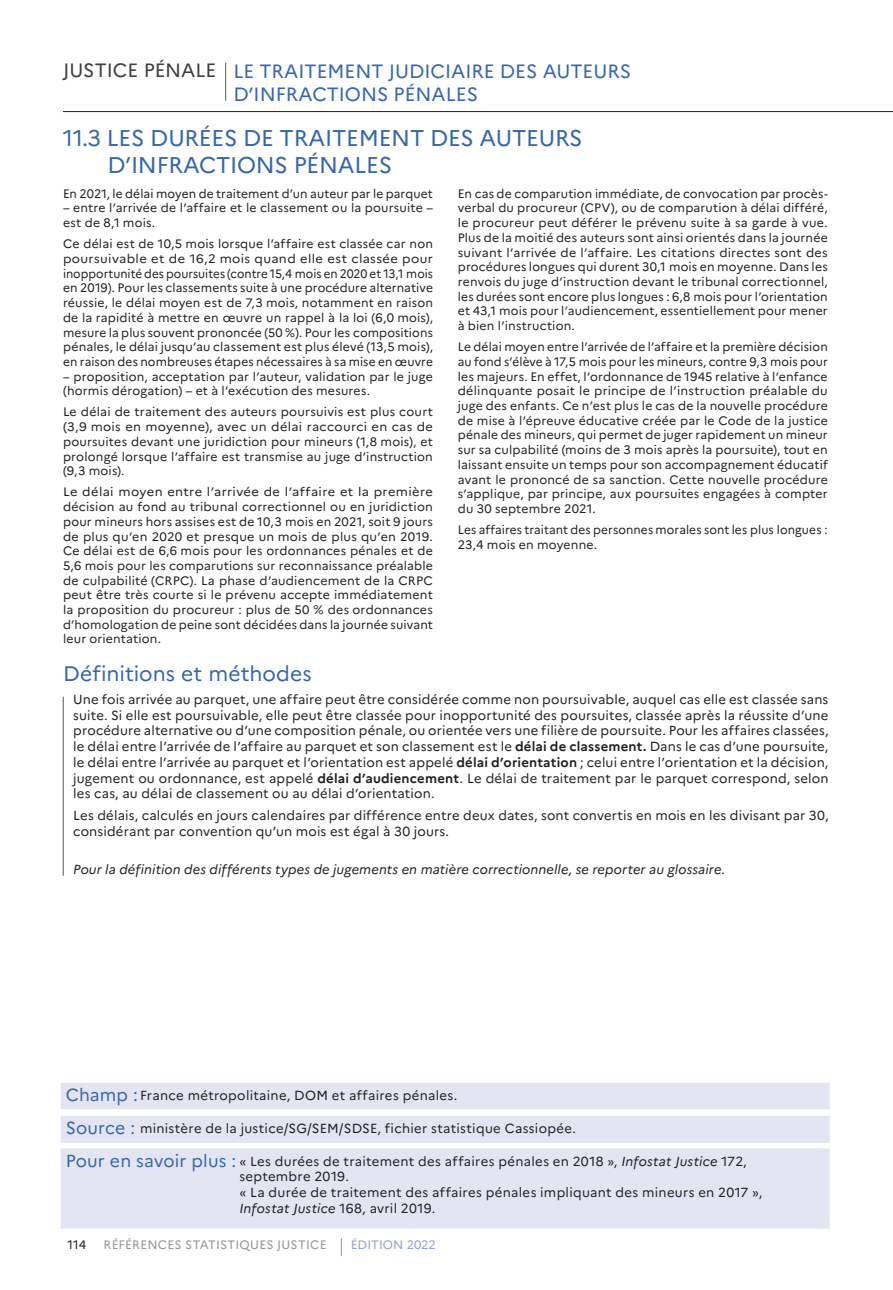
<style>
.page{position:relative;width:893px;height:1290px;background:#fff}
.page>*{position:absolute;margin:0;border:0;box-sizing:border-box;transform-origin:0 0}
.t1{font:22.75px/27.3px "Marianne";letter-spacing:-.01em;color:#3566b1}
.t2{font:21px "Marianne";letter-spacing:.005em;color:#3566b1}
.t3{font:19.25px/23.1px "Marianne";color:#3566b1}
.t4{font:13.12px/15.8px "Marianne";letter-spacing:.015em;color:#231f20}
.t5{font:italic 13.12px "Marianne";letter-spacing:.01em;color:#231f20}
.t6{font:12.25px/14.7px "Marianne";letter-spacing:.015em;color:#231f20;text-align:justify}
.t7{font:12.25px/14.7px "Marianne";letter-spacing:.015em;color:#231f20;text-align:justify;scale:1.05 1}
.t8{font:12.25px "Marianne";letter-spacing:.015em;color:#939598}
.t9{font:12.25px "Marianne";color:#94a2d1}
.s1{color:#3e3e3f}
.s2{font-weight:700}
.s3{font-size:17.5px;color:#3566b1}
.s4{font-style:italic}
</style>
<div class="page">
<hr style="left:63px;top:111px;width:830px;height:1px;background:#231f20">
<svg style="left:341px;top:1238px;width:1px;height:18px"></svg>
<hr style="left:225px;top:63px;width:1px;height:38px;background:#57585a">
<hr style="left:63px;top:697px;width:1px;height:179px;background:#57585a">
<div style="left:61px;top:1083px;width:769px;height:26px;background:#e3e5f3"></div>
<div style="left:61px;top:1116px;width:769px;height:27px;background:#e3e5f3"></div>
<div style="left:61px;top:1148px;width:769px;height:80px;background:#e3e5f3"></div>
<h3 class="t3" style="left:233px;top:59px;width:399px;text-indent:-170px"><span class="s1">JUSTICE PÉNALE</span> LE TRAITEMENT JUDICIAIRE DES AUTEURS<br>D’INFRACTIONS PÉNALES</h3>
<h1 class="t1" style="left:107px;top:124px;width:477px;text-indent:-45px">11.3 LES DURÉES DE TRAITEMENT DES AUTEURS<br>D’INFRACTIONS PÉNALES</h1>
<p class="t6" style="left:63px;top:186px;width:371px">En 2021, le délai moyen de traitement d’un auteur par le parquet</p>
<p class="t6" style="left:63px;top:201px;width:372px">– entre l’arrivée de l’affaire et le classement ou la poursuite – est de 8,1 mois.</p>
<p class="t6" style="left:63px;top:236px;width:372px">Ce délai est de 10,5 mois lorsque l’affaire est classée car non poursuivable et de 16,2 mois quand elle est classée pour inopportunité des poursuites (contre 15,4 mois en 2020 et 13,1 mois en 2019). Pour les classements suite à une procédure alternative réussie, le délai moyen est de 7,3 mois, notamment en raison de la rapidité à mettre en œuvre un rappel à la loi (6,0 mois), mesure la plus souvent prononcée (50 %). Pour les compositions pénales, le délai jusqu’au classement est plus élevé (13,5 mois), en raison des nombreuses étapes nécessaires à sa mise en œuvre</p>
<p class="t6" style="left:63px;top:369px;width:371px">– proposition, acceptation par l’auteur, validation par le juge (hormis dérogation) – et à l’exécution des mesures.</p>
<p class="t6" style="left:63px;top:405px;width:371px">Le délai de traitement des auteurs poursuivis est plus court (3,9 mois en moyenne), avec un délai raccourci en cas de poursuites devant une juridiction pour mineurs (1,8 mois), et prolongé lorsque l’affaire est transmise au juge d’instruction (9,3 mois).</p>
<p class="t7" style="left:63px;top:485px;width:354px">Le délai moyen entre l’arrivée de l’affaire et la première décision au fond au tribunal correctionnel ou en juridiction pour mineurs hors assises est de 10,3 mois en 2021, soit 9 jours de plus qu’en 2020 et presque un mois de plus qu’en 2019.<br>Ce délai est de 6,6 mois pour les ordonnances pénales et de 5,6 mois pour les comparutions sur reconnaissance préalable de culpabilité (CRPC). La phase d’audiencement de la CRPC peut être très courte si le prévenu accepte immédiatement la proposition du procureur : plus de 50 % des ordonnances d’homologation de peine sont décidées dans la journée suivant leur orientation.</p>
<h2 class="t2" style="left:63px;top:661px;width:250px">Définitions et méthodes</h2>
<p class="t6" style="left:458px;top:186px;width:372px">En cas de comparution immédiate, de convocation par procès&shy;verbal du procureur (CPV), ou de comparution à délai différé, le procureur peut déférer le prévenu suite à sa garde à vue.<br>Plus de la moitié des auteurs sont ainsi orientés dans la journée suivant l’arrivée de l’affaire. Les citations directes sont des procédures longues qui durent 30,1 mois en moyenne. Dans les renvois du juge d’instruction devant le tribunal correctionnel, les durées sont encore plus longues : 6,8 mois pour l’orientation et 43,1 mois pour l’audiencement, essentiellement pour mener à bien l’instruction.</p>
<p class="t6" style="left:458px;top:339px;width:372px">Le délai moyen entre l’arrivée de l’affaire et la première décision au fond s’élève à 17,5 mois pour les mineurs, contre 9,3 mois pour les majeurs. En effet, l’ordonnance de 1945 relative à l’enfance délinquante posait le principe de l’instruction préalable du juge des enfants. Ce n’est plus le cas de la nouvelle procédure de mise à l’épreuve éducative créée par le Code de la justice pénale des mineurs, qui permet de juger rapidement un mineur sur sa culpabilité (moins de 3 mois après la poursuite), tout en laissant ensuite un temps pour son accompagnement éducatif avant le prononcé de sa sanction. Cette nouvelle procédure s’applique, par principe, aux poursuites engagées à compter du 30 septembre 2021.</p>
<p class="t6" style="left:458px;top:522px;width:371px">Les affaires traitant des personnes morales sont les plus longues :<br>23,4 mois en moyenne.</p>
<p class="t4" style="left:73px;top:691px;width:757px;text-align:justify">Une fois arrivée au parquet, une affaire peut être considérée comme non poursuivable, auquel cas elle est classée sans suite. Si elle est poursuivable, elle peut être classée pour inopportunité des poursuites, classée après la réussite d’une procédure alternative ou d’une composition pénale, ou orientée vers une filière de poursuite. Pour les affaires classées, le délai entre l’arrivée de l’affaire au parquet et son classement est le <span class="s2">délai de classement.</span> Dans le cas d’une poursuite, le délai entre l’arrivée au parquet et l’orientation est appelé <span class="s2">délai d’orientation</span> ; celui entre l’orientation et la décision, jugement ou ordonnance, est appelé <span class="s2">délai d’audiencement</span>. Le délai de traitement par le parquet correspond, selon les cas, au délai de classement ou au délai d’orientation.</p>
<p class="t4" style="left:73px;top:808px;width:757px">Les délais, calculés en jours calendaires par différence entre deux dates, sont convertis en mois en les divisant par 30, considérant par convention qu’un mois est égal à 30 jours.</p>
<p class="t5" style="left:73px;top:861px;width:654px">Pour la définition des différents types de jugements en matière correctionnelle, se reporter au glossaire.</p>
<p class="t4" style="left:66px;top:1087px;width:393px"><span class="s3">Champ :</span> France métropolitaine, DOM et affaires pénales.</p>
<p class="t4" style="left:66px;top:1120px;width:512px"><span class="s3">Source :</span> ministère de la justice/SG/SEM/SDSE, fichier statistique Cassiopée.</p>
<p class="t4" style="left:239px;top:1153px;width:525px;text-indent:-174px"><span class="s3">Pour en savoir plus :</span> « Les durées de traitement des affaires pénales en 2018 », <span class="s4">Infostat Justice</span> 172, septembre 2019.<br>« La durée de traitement des affaires pénales impliquant des mineurs en 2017 », <span class="s4">Infostat Justice</span> 168, avril 2019.</p>
<p class="t6" style="left:67px;top:1237px;width:20px">114</p>
<p class="t8" style="left:104px;top:1237px;width:225px">RÉFÉRENCES STATISTIQUES JUSTICE</p>
<p class="t9" style="left:351px;top:1237px;width:87px">ÉDITION 2022</p>
</div>
